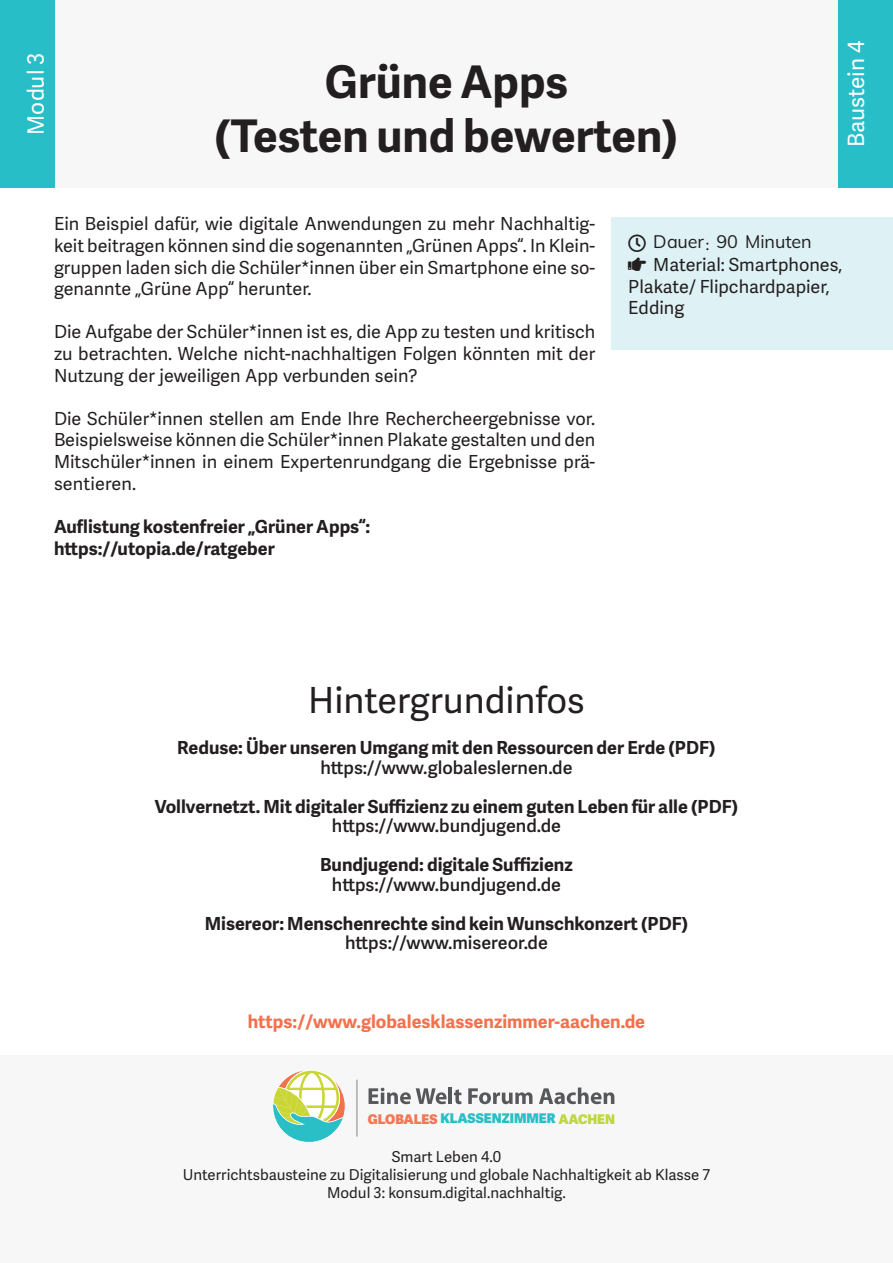
<style>
.page{position:relative;width:893px;height:1263px;background:#fff}
.page>*{position:absolute;margin:0;border:0;box-sizing:border-box;transform-origin:0 0}
.Titel-Baustein{font:700 45px/54px "Adelle Sans ARA";color:#231f20;text-align:center}
.t1{font:36px "Adelle Sans ARA";color:#231f20}
.t2{font:22.5px "Adelle Sans ARA";color:#fff}
.Box{font:18px/21.6px "Adelle Sans ARA";color:#231f20;text-align:justify}
.t3{font:700 18px/21.6px "Adelle Sans ARA";color:#231f20}
.t4{font:600 18px "Adelle Sans ARA";color:#231f20}
.t5{font:700 18px "Adelle Sans ARA";color:#f3714c}
.Box-2{font:18px "Font Awesome 5 Pro";color:#231f20}
.Box-3{font:18px "Minion Pro";color:#231f20}
.t6{font:15px "Adelle Sans ARA";color:#231f20}
.t7{font:800 13.35px "Adelle Sans ARA";color:#2abec6}
.s1{color:#f37755}
.s2{color:#c0d73f}
</style>
<div class="page">
<div style="left:0;top:1056px;width:893px;height:207px;background:#f7f7f8"></div>
<hr style="left:357px;top:1080px;width:1px;height:57px;background:#808285">
<svg style="left:369px;top:1088px;width:77px;height:16px"></svg>
<hr style="left:449px;top:1087px;width:3px;height:17px;background:#57585a">
<svg style="left:454px;top:1089px;width:7px;height:15px"></svg>
<svg style="left:468px;top:1088px;width:64px;height:16px"></svg>
<svg style="left:539px;top:1087px;width:75px;height:17px"></svg>
<svg style="left:272px;top:1070px;width:73px;height:73px"></svg>
<div style="left:0;top:0;width:893px;height:188px;background:#f7f7f8"></div>
<div style="left:0;top:0;width:54px;height:188px;background:#28bec7"></div>
<div style="left:839px;top:0;width:54px;height:188px;background:#28bec7"></div>
<div style="left:611px;top:217px;width:282px;height:133px;background:#def1f4"></div>
<p class="t2" style="left:22px;top:135px;width:83px;rotate:-90deg">Modul 3</p>
<p class="Titel-Baustein" style="left:214px;top:59px;width:466px">Grüne Apps<br>(Testen und bewerten)</p>
<p class="t2" style="left:842px;top:147px;width:108px;rotate:-90deg">Baustein 4</p>
<p class="Box" style="left:54px;top:215px;width:543px">Ein Beispiel dafür, wie digitale Anwendungen zu mehr Nachhaltig&shy;keit beitragen können sind die sogenannten „Grünen Apps“. In Klein&shy;gruppen laden sich die Schüler*innen über ein Smartphone eine so&shy;genannte „Grüne App“ herunter.</p>
<p class="Box" style="left:54px;top:323px;width:543px">Die Aufgabe der Schüler*innen ist es, die App zu testen und kritisch zu betrachten. Welche nicht-nachhaltigen Folgen könnten mit der Nutzung der jeweiligen App verbunden sein?</p>
<p class="Box" style="left:54px;top:409px;width:543px">Die Schüler*innen stellen am Ende Ihre Rechercheergebnisse vor.<br>Beispielsweise können die Schüler*innen Plakate gestalten und den Mitschüler*innen in einem Expertenrundgang die Ergebnisse prä&shy;sentieren.</p>
<p class="t3" style="left:54px;top:517px;width:318px">Auflistung kostenfreier „Grüner Apps“: https://utopia.de/ratgeber</p>
<p class="Box-3" style="left:677px;top:232px;width:33px">◆ :</p>
<p class="Box-2" style="left:765px;top:234px;width:49px">■◆▼ ■</p>
<p class="Box" style="left:628px;top:256px;width:216px;text-align:left">★■□■▼▼ Material: Smartphones,<br>Plakate/ Flipchardpapier,<br>Edding</p>
<p class="t1" style="left:308px;top:678px;width:278px">Hintergrundinfos</p>
<p class="t3" style="left:177px;top:738px;width:540px">Reduse: Über unseren Umgang mit den Ressourcen der Erde (PDF)</p>
<p class="t4" style="left:320px;top:756px;width:254px">https://www.globaleslernen.de</p>
<p class="t3" style="left:155px;top:797px;width:585px">Vollvernetzt. Mit digitaler Suffizienz zu einem guten Leben für alle (PDF)</p>
<p class="t4" style="left:332px;top:815px;width:231px">https://www.bundjugend.de</p>
<p class="t3" style="left:320px;top:855px;width:254px">Bundjugend: digitale Suffizienz</p>
<p class="t4" style="left:332px;top:873px;width:231px">https://www.bundjugend.de</p>
<p class="t3" style="left:205px;top:914px;width:485px">Misereor: Menschenrechte sind kein Wunschkonzert (PDF)</p>
<p class="t4" style="left:345px;top:932px;width:204px">https://www.misereor.de</p>
<p class="t5" style="left:248px;top:1010px;width:399px">https://www.globalesklassenzimmer-aachen.de</p>
<p class="t7" style="left:368px;top:1108px;width:249px"><span class="s1">GLOBALES</span> KLASSENZIMMER <span class="s2">AACHEN</span></p>
<p class="t6" style="left:392px;top:1147px;width:111px">Smart Leben 4.0</p>
<p class="t6" style="left:183px;top:1165px;width:529px">Unterrichtsbausteine zu Digitalisierung und globale Nachhaltigkeit ab Klasse 7</p>
<p class="t6" style="left:327px;top:1183px;width:240px">Modul 3: konsum.digital.nachhaltig.</p>
</div>
